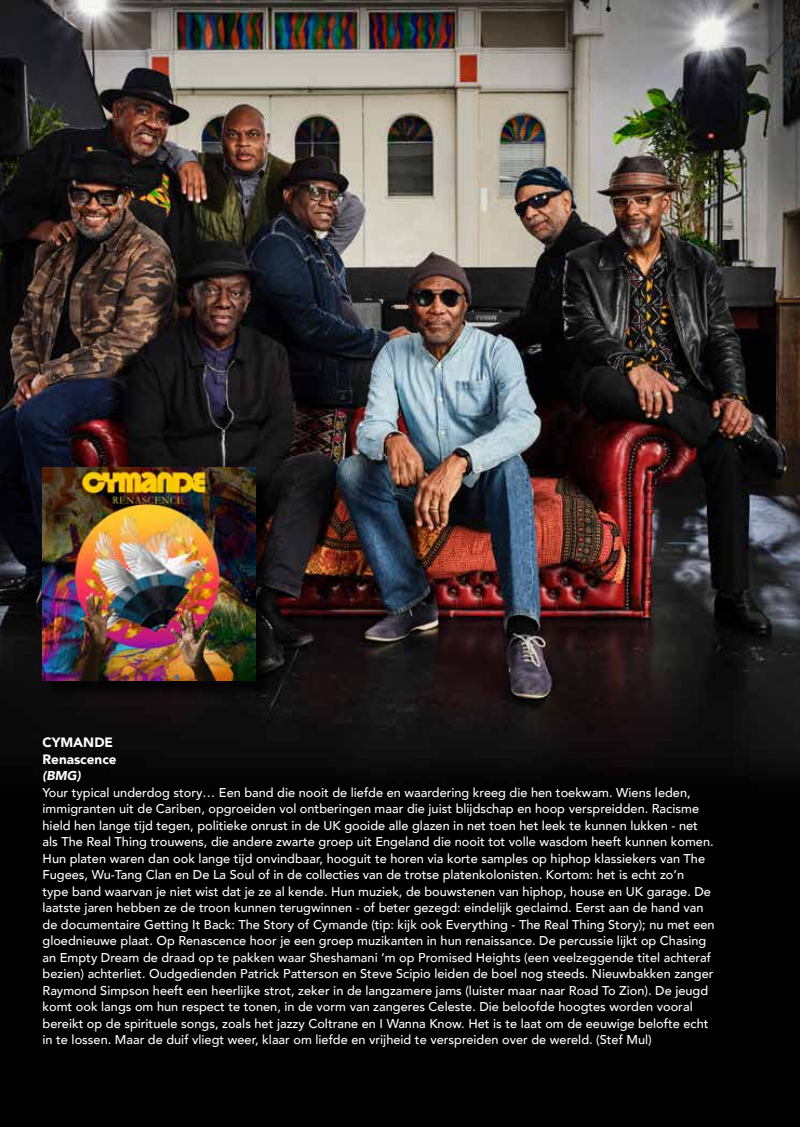
<style>
.page{position:relative;width:800px;height:1127px;background:#fff}
.page>*{position:absolute;margin:0;border:0;box-sizing:border-box;transform-origin:0 0}
.t1{font:900 13.5px/16.5px "Avenir";color:#fff}
.t2{font:500 12.75px/16.5px "Avenir";color:#fff}
.t3{font:italic 900 12.75px "Avenir";color:#fff}
</style>
<div class="page">
<img style="left:0;top:0;width:799px;height:1127px">
<svg style="left:370px;top:1093px;width:17px;height:2px"></svg>
<div style="left:45px;top:470px;width:229px;height:229px;background:#000;opacity:.75"></div>
<p class="t1" style="left:43px;top:734px;width:76px">CYMANDE<br>Renascence</p>
<p class="t3" style="left:43px;top:765px;width:40px">(BMG)</p>
<p class="t2" style="left:43px;top:783px;width:673px">Your typical underdog story… Een band die nooit de liefde en waardering kreeg die hen toekwam. Wiens leden, immigranten uit de Cariben, opgroeiden vol ontberingen maar die juist blijdschap en hoop verspreidden. Racisme hield hen lange tijd tegen, politieke onrust in de UK gooide alle glazen in net toen het leek te kunnen lukken - net als The Real Thing trouwens, die andere zwarte groep uit Engeland die nooit tot volle wasdom heeft kunnen komen.<br>Hun platen waren dan ook lange tijd onvindbaar, hooguit te horen via korte samples op hiphop klassiekers van The Fugees, Wu-Tang Clan en De La Soul of in de collecties van de trotse platenkolonisten. Kortom: het is echt zo’n<br>type band waarvan je niet wist dat je ze al kende. Hun muziek, de bouwstenen van hiphop, house en UK garage. De laatste jaren hebben ze de troon kunnen terugwinnen - of beter gezegd: eindelijk geclaimd. Eerst aan de hand van de documentaire Getting It Back: The Story of Cymande (tip: kijk ook Everything - The Real Thing Story); nu met een gloednieuwe plaat. Op Renascence hoor je een groep muzikanten in hun renaissance. De percussie lijkt op Chasing an Empty Dream de draad op te pakken waar Sheshamani ‘m op Promised Heights (een veelzeggende titel achteraf bezien) achterliet. Oudgedienden Patrick Patterson en Steve Scipio leiden de boel nog steeds. Nieuwbakken zanger Raymond Simpson heeft een heerlijke strot, zeker in de langzamere jams (luister maar naar Road To Zion). De jeugd komt ook langs om hun respect te tonen, in de vorm van zangeres Celeste. Die beloofde hoogtes worden vooral bereikt op de spirituele songs, zoals het jazzy Coltrane en I Wanna Know. Het is te laat om de eeuwige belofte echt in te lossen. Maar de duif vliegt weer, klaar om liefde en vrijheid te verspreiden over de wereld. (Stef Mul)</p>
</div>
